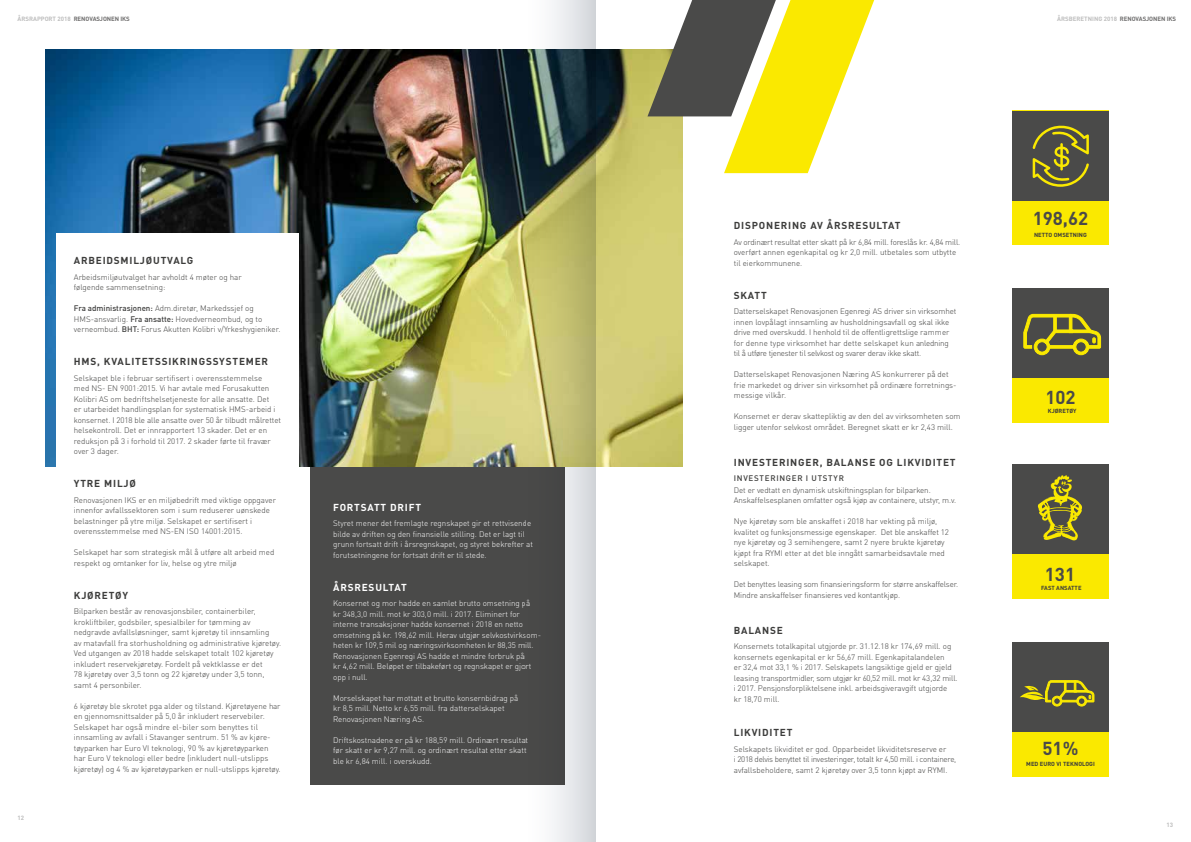
<style>
.page{position:relative;width:1191px;height:842px;background:#fff}
.page>*{position:absolute;margin:0;border:0;box-sizing:border-box;transform-origin:0 0}
.t1{font:700 18.5px "DINOT";color:#4a4a49}
.t2{font:700 10px "DIN";letter-spacing:.08em;color:#3c3c3b}
.t3{font:700 10px "DIN";letter-spacing:.08em;color:#fff}
.t4{font:300 8px/10.5px "DINOT";color:#3c3c3b}
.t5{font:300 8px/10.5px "DINOT";color:#fff}
.t6{font:300 8px/10.5px "DINOT";letter-spacing:-.02em;color:#3c3c3b}
.t7{font:500 8px "DINOT";letter-spacing:.09em;color:#3c3c3b}
.t8{font:700 6.1px "DIN";color:#bebebe}
.t9{font:700 6.1px "DIN";letter-spacing:-.01em;color:#706f6f}
.t10{font:700 5.9px "DINOT";letter-spacing:.01em;color:#3c3c3b}
.s1{color:#bebebe}
.s2{font-weight:500}
.s3{color:#706f6f}
</style>
<div class="page">
<div style="left:310px;top:50px;width:254px;height:735px;background:#4a4a49"></div>
<img style="left:45px;top:50px;width:637px;height:417px">
<div style="left:57px;top:233px;width:242px;height:586px;background:#fff"></div>
<div style="left:1012px;top:288px;width:96px;height:134px;background:#fae900"></div>
<div style="left:1012px;top:288px;width:96px;height:90px;background:#4a4a49"></div>
<svg style="left:1023px;top:313px;width:78px;height:43px"></svg>
<div style="left:1012px;top:111px;width:96px;height:134px;background:#fae900"></div>
<div style="left:1012px;top:111px;width:96px;height:90px;background:#4a4a49"></div>
<svg style="left:1032px;top:125px;width:57px;height:62px"></svg>
<div style="left:1012px;top:642px;width:96px;height:135px;background:#fae900"></div>
<div style="left:1012px;top:642px;width:96px;height:90px;background:#4a4a49"></div>
<svg style="left:1020px;top:680px;width:74px;height:27px"></svg>
<div style="left:1012px;top:464px;width:96px;height:135px;background:#fae900"></div>
<div style="left:1012px;top:464px;width:96px;height:90px;background:#4a4a49"></div>
<svg style="left:1037px;top:475px;width:45px;height:65px"></svg>
<svg style="left:647px;top:0;width:227px;height:173px"></svg>
<svg style="left:524px;top:0;width:71px;height:842px"></svg>
<p class="t9" style="left:18px;top:14px;width:114px"><span class="s1">ÅRSRAPPORT 2018</span> RENOVASJONEN IKS</p>
<p class="t8" style="left:18px;top:814px;width:8px">12</p>
<p class="t2" style="left:74px;top:254px;width:121px">ARBEIDSMILJØUTVALG</p>
<p class="t4" style="left:74px;top:271px;width:169px">Arbeidsmiljøutvalget har avholdt 4 møter og har følgende sammensetning:</p>
<p class="t4" style="left:74px;top:303px;width:208px"><span class="s2">Fra administrasjonen:</span> Adm.diretør, Markedssjef og<br>HMS-ansvarlig. <span class="s2">Fra ansatte:</span> Hovedverneombud, og to verneombud. <span class="s2">BHT:</span> Forus Akutten Kolibri v/Yrkeshygieniker.</p>
<p class="t2" style="left:74px;top:355px;width:196px">HMS, KVALITETSSIKRINGSSYSTEMER</p>
<p class="t4" style="left:74px;top:372px;width:209px">Selskapet ble i februar sertifisert i overensstemmelse<br>med NS- EN 9001:2015. Vi har avtale med Forusakutten Kolibri AS om bedriftshelsetjeneste for alle ansatte. Det<br>er utarbeidet handlingsplan for systematisk HMS-arbeid i konsernet. I 2018 ble alle ansatte over 50 år tilbudt målrettet helsekontroll. Det er innrapportert 13 skader. Det er en reduksjon på 3 i forhold til 2017. 2 skader førte til fravær over 3 dager.</p>
<p class="t2" style="left:74px;top:477px;width:64px">YTRE MILJØ</p>
<p class="t4" style="left:74px;top:494px;width:203px">Renovasjonen IKS er en miljøbedrift med viktige oppgaver innenfor avfallssektoren som i sum reduserer uønskede belastninger på ytre miljø. Selskapet er sertifisert i overensstemmelse med NS-EN ISO 14001:2015.</p>
<p class="t4" style="left:74px;top:547px;width:202px">Selskapet har som strategisk mål å utføre alt arbeid med respekt og omtanker for liv, helse og ytre miljø</p>
<p class="t2" style="left:74px;top:588px;width:56px">KJØRETØY</p>
<p class="t4" style="left:74px;top:606px;width:209px">Bilparken består av renovasjonsbiler, containerbiler, krokliftbiler, godsbiler, spesialbiler for tømming av nedgravde avfallsløsninger, samt kjøretøy til innsamling<br>av matavfall fra storhusholdning og administrative kjøretøy.<br>Ved utgangen av 2018 hadde selskapet totalt 102 kjøretøy inkludert reservekjøretøy. Fordelt på vektklasse er det<br>78 kjøretøy over 3,5 tonn og 22 kjøretøy under 3,5 tonn, samt 4 personbiler.</p>
<p class="t4" style="left:74px;top:700px;width:208px">6 kjøretøy ble skrotet pga alder og tilstand. Kjøretøyene har en gjennomsnittsalder på 5,0 år inkludert reservebiler.<br>Selskapet har også mindre el-biler som benyttes til innsamling av avfall i Stavanger sentrum. 51 % av kjøre&shy;tøyparken har Euro VI teknologi, 90 % av kjøretøyparken har Euro V teknologi eller bedre (inkludert null-utslipps kjøretøy) og 4 % av kjøretøyparken er null-utslipps kjøretøy.</p>
<p class="t3" style="left:333px;top:501px;width:90px">FORTSATT DRIFT</p>
<p class="t5" style="left:333px;top:518px;width:201px">Styret mener det fremlagte regnskapet gir et rettvisende bilde av driften og den finansielle stilling. Det er lagt til grunn fortsatt drift i årsregnskapet, og styret bekrefter at forutsetningene for fortsatt drift er til stede.</p>
<p class="t3" style="left:333px;top:581px;width:75px">ÅRSRESULTAT</p>
<p class="t5" style="left:333px;top:598px;width:210px">Konsernet og mor hadde en samlet brutto omsetning på<br>kr 348,3,0 mill. mot kr 303,0 mill. i 2017. Eliminert for interne transaksjoner hadde konsernet i 2018 en netto omsetning på kr. 198,62 mill. Herav utgjør selvkostvirksom&shy;heten kr 109,5 mil og næringsvirksomheten kr 88,35 mill.<br>Renovasjonen Egenregi AS hadde et mindre forbruk på<br>kr 4,62 mill. Beløpet er tilbakeført og regnskapet er gjort opp i null.</p>
<p class="t5" style="left:333px;top:692px;width:187px">Morselskapet har mottatt et brutto konsernbidrag på kr 8,5 mill. Netto kr 6,55 mill. fra datterselskapet<br>Renovasjonen Næring AS.</p>
<p class="t5" style="left:333px;top:734px;width:196px">Driftskostnadene er på kr 188,59 mill. Ordinært resultat før skatt er kr 9,27 mill. og ordinært resultat etter skatt ble kr 6,84 mill. i overskudd.</p>
<p class="t8" style="left:1057px;top:14px;width:120px">ÅRSBERETNING 2018 <span class="s3">RENOVASJONEN IKS</span></p>
<p class="t2" style="left:734px;top:219px;width:168px">DISPONERING AV ÅRSRESULTAT</p>
<p class="t4" style="left:734px;top:236px;width:228px">Av ordinært resultat etter skatt på kr 6,84 mill. foreslås kr. 4,84 mill. overført annen egenkapital og kr 2,0 mill. utbetales som utbytte til eierkommunene.</p>
<p class="t2" style="left:734px;top:289px;width:34px">SKATT</p>
<p class="t4" style="left:734px;top:306px;width:224px">Datterselskapet Renovasjonen Egenregi AS driver sin virksomhet innen lovpålagt innsamling av husholdningsavfall og skal ikke drive med overskudd. I henhold til de offentligrettslige rammer for denne type virksomhet har dette selskapet kun anledning til å utføre tjenester til selvkost og svarer derav ikke skatt.</p>
<p class="t4" style="left:734px;top:369px;width:224px">Datterselskapet Renovasjonen Næring AS konkurrerer på det frie markedet og driver sin virksomhet på ordinære forretnings&shy;messige vilkår.</p>
<p class="t4" style="left:734px;top:411px;width:228px">Konsernet er derav skattepliktig av den del av virksomheten som ligger utenfor selvkost området. Beregnet skatt er kr 2,43 mill.</p>
<p class="t2" style="left:734px;top:456px;width:223px">INVESTERINGER, BALANSE OG LIKVIDITET</p>
<p class="t7" style="left:734px;top:473px;width:112px">INVESTERINGER I UTSTYR</p>
<p class="t4" style="left:734px;top:484px;width:224px">Det er vedtatt en dynamisk utskiftningsplan for bilparken.<br>Anskaffelsesplanen omfatter også kjøp av containere, utstyr, m.v.</p>
<p class="t4" style="left:734px;top:516px;width:217px">Nye kjøretøy som ble anskaffet i 2018 har vekting på miljø, kvalitet og funksjonsmessige egenskaper. Det ble anskaffet 12 nye kjøretøy og 3 semihengere, samt 2 nyere brukte kjøretøy kjøpt fra RYMI etter at det ble inngått samarbeidsavtale med selskapet.</p>
<p class="t6" style="left:734px;top:579px;width:226px">Det benyttes leasing som finansieringsform for større anskaffelser.<br>Mindre anskaffelser finansieres ved kontantkjøp.</p>
<p class="t2" style="left:734px;top:624px;width:50px">BALANSE</p>
<p class="t4" style="left:734px;top:641px;width:225px">Konsernets totalkapital utgjorde pr. 31.12.18 kr 174,69 mill. og konsernets egenkapital er kr 56,67 mill. Egenkapitalandelen<br>er 32,4 mot 33,1 % i 2017. Selskapets langsiktige gjeld er gjeld leasing transportmidler, som utgjør kr 60,52 mill. mot kr 43,32 mill. i 2017. Pensjonsforpliktelsene inkl. arbeidsgiveravgift utgjorde<br>kr 18,70 mill.</p>
<p class="t2" style="left:734px;top:726px;width:60px">LIKVIDITET</p>
<p class="t4" style="left:734px;top:743px;width:224px">Selskapets likviditet er god. Opparbeidet likviditetsreserve er<br>i 2018 delvis benyttet til investeringer, totalt kr 4,50 mill. i containere, avfallsbeholdere, samt 2 kjøretøy over 3,5 tonn kjøpt av RYMI.</p>
<h1 class="t1" style="left:1032px;top:207px;width:57px">198,62</h1>
<p class="t10" style="left:1034px;top:231px;width:54px">NETTO OMSETNING</p>
<h1 class="t1" style="left:1045px;top:385px;width:32px">102</h1>
<p class="t10" style="left:1047px;top:407px;width:30px">KJØRETØY</p>
<h1 class="t1" style="left:1044px;top:562px;width:32px">131</h1>
<p class="t10" style="left:1041px;top:584px;width:42px">FAST ANSATTE</p>
<h1 class="t1" style="left:1042px;top:736px;width:37px">51%</h1>
<p class="t10" style="left:1026px;top:760px;width:70px">MED EURO VI TEKNOLOGI</p>
<p class="t8" style="left:1166px;top:821px;width:8px">13</p>
</div>
